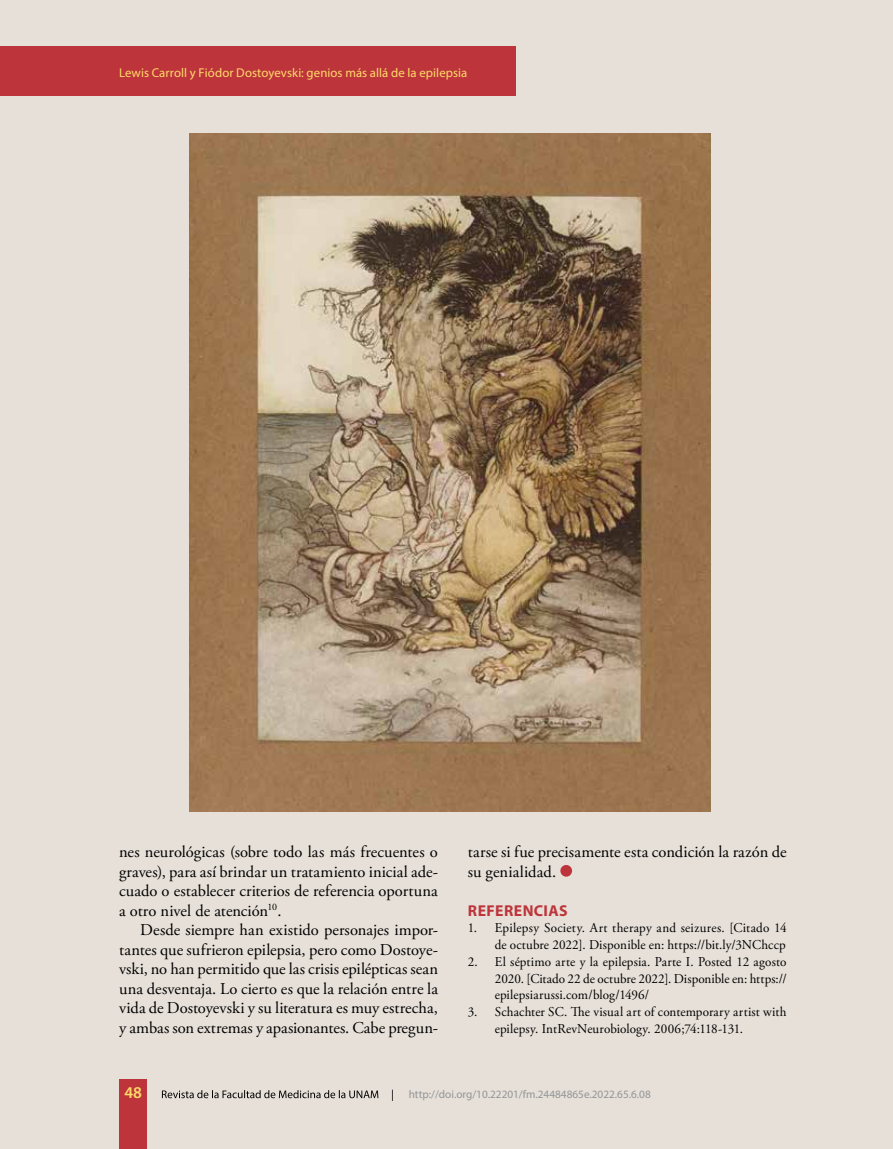
<style>
.page{position:relative;width:893px;height:1149px;background:#fff}
.page>*{position:absolute;margin:0;border:0;box-sizing:border-box;transform-origin:0 0}
.t1{font:16.5px/19.5px "Adobe Garamond Pro";color:#000;text-align:justify}
.t2{font:600 16.5px "Myriad Pro";color:#ffda68}
.t3{font:700 15.75px "Myriad Pro";letter-spacing:.03em;color:#bd353b}
.t4{font:13.5px/16.8px "Adobe Garamond Pro";color:#000;text-align:right}
.t5{font:12.75px "Myriad Pro";letter-spacing:.005em;color:#ffda68}
.t6{font:11.25px "Myriad Pro";color:#939598}
</style>
<div class="page">
<div style="left:0;top:0;width:893px;height:1148px;background:#e6e0d8"></div>
<div style="left:119px;top:1079px;width:28px;height:69px;background:#bd353b"></div>
<div style="left:0;top:47px;width:516px;height:49px;background:#bd353b"></div>
<svg style="left:162px;top:1089px;width:231px;height:11px"></svg>
<div style="left:560px;top:864px;width:12px;height:12px;background:#bd353b;border-radius:50%"></div>
<img style="left:190px;top:133px;width:521px;height:678px">
<p class="t5" style="left:119px;top:64px;width:350px">Lewis Carroll y Fiódor Dostoyevski: genios más allá de la epilepsia</p>
<p class="t1" style="left:119px;top:842px;width:320px">nes neurológicas (sobre todo las más frecuentes o graves), para así brindar un tratamiento inicial ade&shy;cuado o establecer criterios de referencia oportuna a otro nivel de atención<sup>10</sup>.</p>
<p class="t1" style="left:119px;top:920px;width:321px;text-indent:21px">Desde siempre han existido personajes impor&shy;tantes que sufrieron epilepsia, pero como Dostoye&shy;vski, no han permitido que las crisis epilépticas sean una desventaja. Lo cierto es que la relación entre la vida de Dostoyevski y su literatura es muy estrecha, y ambas son extremas y apasionantes. Cabe pregun-</p>
<p class="t1" style="left:468px;top:842px;width:320px">tarse si fue precisamente esta condición la razón de su genialidad.</p>
<p class="t3" style="left:468px;top:899px;width:101px">REFERENCIAS</p>
<p class="t4" style="left:468px;top:919px;width:320px">1. Epilepsy Society. Art therapy and seizures. [Citado 14 de octubre 2022]. Disponible en: https://bit.ly/3NChccp</p>
<p class="t4" style="left:495px;top:953px;width:293px;text-align:justify;text-indent:-27px">2. El séptimo arte y la epilepsia. Parte I. Posted 12 agosto 2020. [Citado 22 de octubre 2022]. Disponible en: https:// epilepsiarussi.com/blog/1496/</p>
<p class="t4" style="left:495px;top:1003px;width:293px;text-align:left;text-indent:-27px">3. Schachter SC. The visual art of contemporary artist with epilepsy. IntRevNeurobiology. 2006;74:118-131.</p>
<p class="t2" style="left:124px;top:1081px;width:19px">48</p>
<p class="t6" style="left:409px;top:1086px;width:243px">http://doi.org/10.22201/fm.24484865e.2022.65.6.08</p>
</div>
